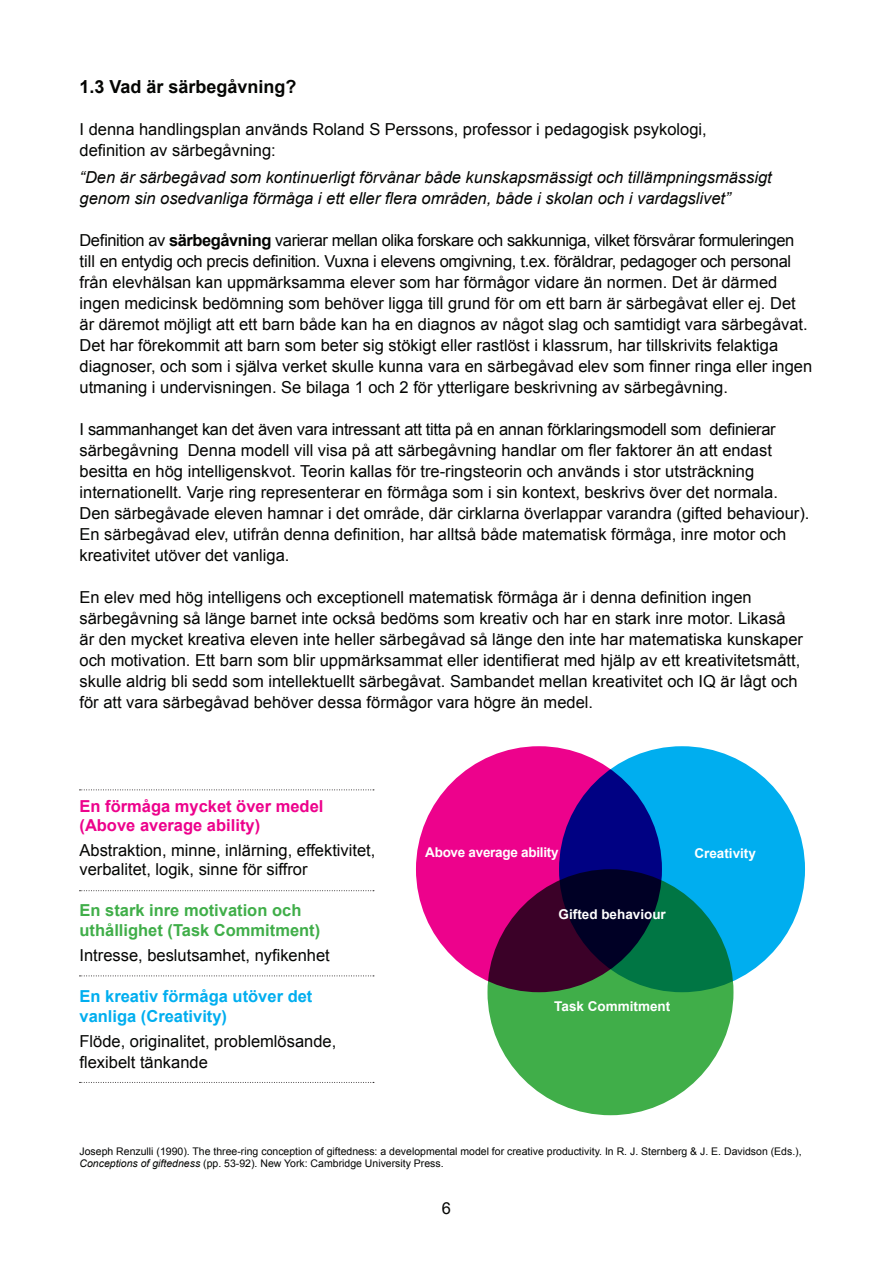
<style>
.page{position:relative;width:893px;height:1263px;background:#fff}
.page>*{position:absolute;margin:0;border:0;box-sizing:border-box;transform-origin:0 0}
.t1{font:700 18px "Arial";color:#040503}
.t2{font:16.5px/21px "Arial";color:#040503}
.t3{font:italic 16.5px/21px "Arial";color:#040503}
.t4{font:700 16.5px/19.8px "Arial";color:#40ae49}
.t5{font:700 16.5px/19.8px "Arial";color:#ed028c}
.t6{font:700 16.5px/19.8px "Arial";color:#00aeef}
.t7{font:700 13.5px "Arial";color:#fff}
.t8{font:700 13.5px "Arial";letter-spacing:-.02em;color:#fff}
.t9{font:10.5px/12.1px "Arial";color:#040503}
.s1{font-weight:700}
.s2{font-style:italic}
</style>
<div class="page">
<div style="left:416px;top:746px;width:246px;height:246px;background:#ed028c;border-radius:50%"></div>
<svg style="left:559px;top:746px;width:246px;height:246px;background:#0085d5"></svg>
<svg style="left:487px;top:869px;width:246px;height:246px;background:#2b6f3d"></svg>
<svg style="left:80px;top:890px;width:294px;height:1px"></svg>
<svg style="left:80px;top:975px;width:294px;height:1px"></svg>
<svg style="left:80px;top:1082px;width:294px;height:1px"></svg>
<svg style="left:80px;top:789px;width:294px;height:1px"></svg>
<p class="t1" style="left:80px;top:74px;width:219px">1.3 Vad är särbegåvning?</p>
<p class="t2" style="left:80px;top:118px;width:629px">I denna handlingsplan används Roland S Perssons, professor i pedagogisk psykologi, definition av särbegåvning:</p>
<p class="t3" style="left:80px;top:167px;width:694px">“Den är särbegåvad som kontinuerligt förvånar både kunskapsmässigt och tillämpningsmässigt genom sin osedvanliga förmåga i ett eller flera områden, både i skolan och i vardagslivet”</p>
<p class="t2" style="left:80px;top:229px;width:734px">Definition av <span class="s1">särbegåvning</span> varierar mellan olika forskare och sakkunniga, vilket försvårar formuleringen till en entydig och precis definition. Vuxna i elevens omgivning, t.ex. föräldrar, pedagoger och personal från elevhälsan kan uppmärksamma elever som har förmågor vidare än normen. Det är därmed ingen medicinsk bedömning som behöver ligga till grund för om ett barn är särbegåvat eller ej. Det är däremot möjligt att ett barn både kan ha en diagnos av något slag och samtidigt vara särbegåvat.<br>Det har förekommit att barn som beter sig stökigt eller rastlöst i klassrum, har tillskrivits felaktiga diagnoser, och som i själva verket skulle kunna vara en särbegåvad elev som finner ringa eller ingen utmaning i undervisningen. Se bilaga 1 och 2 för ytterligare beskrivning av särbegåvning.</p>
<p class="t2" style="left:80px;top:419px;width:731px">I sammanhanget kan det även vara intressant att titta på en annan förklaringsmodell som definierar särbegåvning Denna modell vill visa på att särbegåvning handlar om fler faktorer än att endast besitta en hög intelligenskvot. Teorin kallas för tre-ringsteorin och används i stor utsträckning internationellt. Varje ring representerar en förmåga som i sin kontext, beskrivs över det normala.<br>Den särbegåvade eleven hamnar i det område, där cirklarna överlappar varandra (gifted behaviour).<br>En särbegåvad elev, utifrån denna definition, har alltså både matematisk förmåga, inre motor och kreativitet utöver det vanliga.</p>
<p class="t2" style="left:80px;top:587px;width:725px">En elev med hög intelligens och exceptionell matematisk förmåga är i denna definition ingen särbegåvning så länge barnet inte också bedöms som kreativ och har en stark inre motor. Likaså är den mycket kreativa eleven inte heller särbegåvad så länge den inte har matematiska kunskaper och motivation. Ett barn som blir uppmärksammat eller identifierat med hjälp av ett kreativitetsmått, skulle aldrig bli sedd som intellektuellt särbegåvat. Sambandet mellan kreativitet och IQ är lågt och för att vara särbegåvad behöver dessa förmågor vara högre än medel.</p>
<p class="t5" style="left:80px;top:796px;width:245px">En förmåga mycket över medel (Above average ability)</p>
<p class="t2" style="left:80px;top:841px;width:297px;line-height:19px">Abstraktion, minne, inlärning, effektivitet, verbalitet, logik, sinne för siffror</p>
<p class="t4" style="left:80px;top:901px;width:242px">En stark inre motivation och uthållighet (Task Commitment)</p>
<p class="t2" style="left:80px;top:945px;width:252px">Intresse, beslutsamhet, nyfikenhet</p>
<p class="t6" style="left:80px;top:986px;width:234px">En kreativ förmåga utöver det vanliga (Creativity)</p>
<p class="t2" style="left:80px;top:1030px;width:258px">Flöde, originalitet, problemlösande, flexibelt tänkande</p>
<p class="t8" style="left:425px;top:843px;width:135px">Above average ability</p>
<p class="t7" style="left:694px;top:844px;width:63px">Creativity</p>
<p class="t7" style="left:559px;top:905px;width:109px">Gifted behaviour</p>
<p class="t7" style="left:554px;top:998px;width:118px">Task Commitment</p>
<p class="t9" style="left:80px;top:1145px;width:724px">Joseph Renzulli (1990). The three-ring conception of giftedness: a developmental model for creative productivity. In R. J. Sternberg &amp; J. E. Davidson (Eds.),<br><span class="s2">Conceptions of giftedness</span> (pp. 53-92). New York: Cambridge University Press.</p>
<p class="t2" style="left:442px;top:1197px;width:11px">6</p>
</div>
